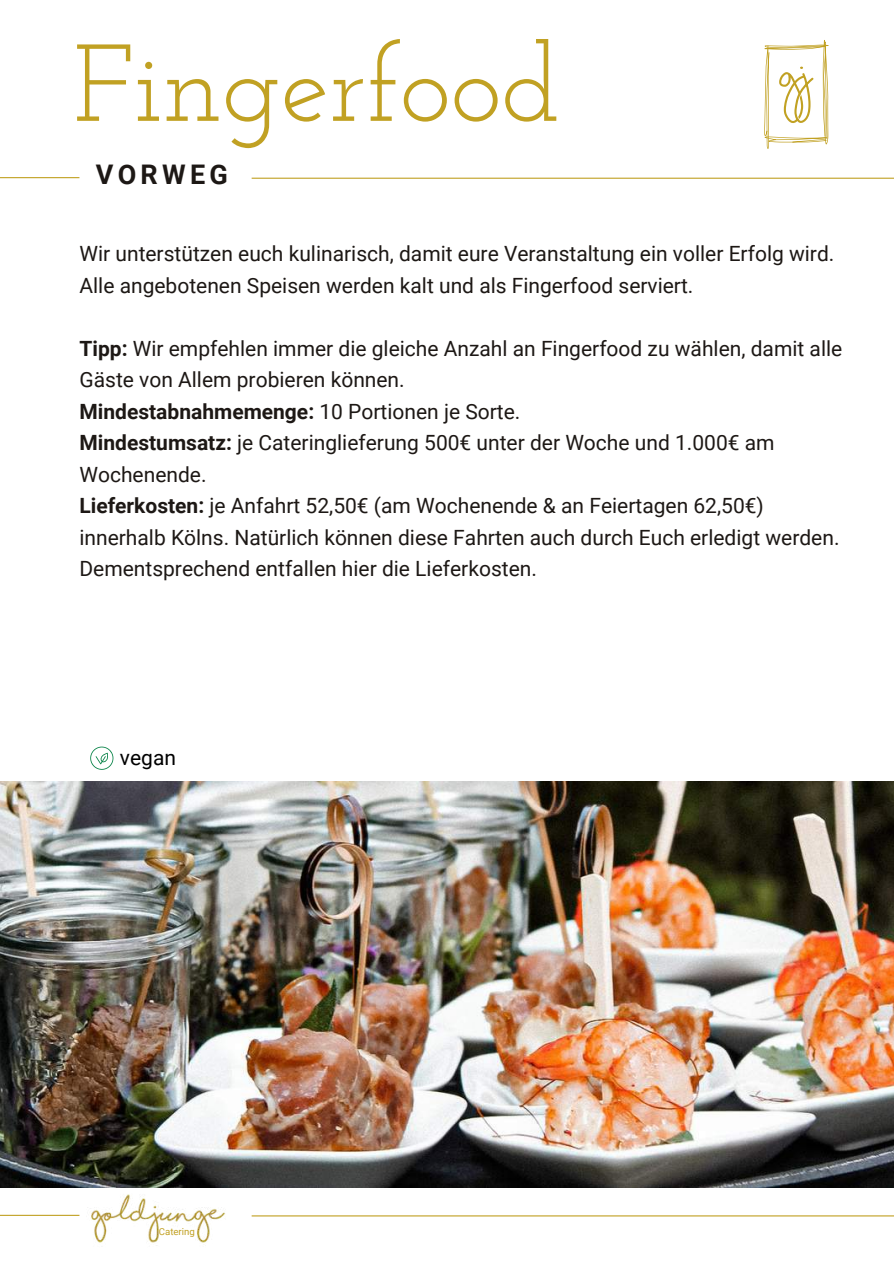
<style>
.page{position:relative;width:894px;height:1264px;background:#fff}
.page>*{position:absolute;margin:0;border:0;box-sizing:border-box;transform-origin:0 0}
.t1{font:109.05px "Josefin Slab";color:#c1a123}
.t2{font:700 27px "Roboto";letter-spacing:.16em;color:#1d1815}
.t3{font:21px/31.5px "Roboto";color:#1d1815}
.t4{font:21px "Roboto";color:#000}
.t5{font:9.6px "Roboto";color:#c1a123}
.s1{font-weight:700}
</style>
<div class="page">
<img style="left:0;top:781px;width:893px;height:406px">
<hr style="left:0;top:177px;width:79px;height:1px;background:#c1a123">
<hr style="left:251px;top:178px;width:642px;height:1px;background:#c1a123">
<img style="left:66px;top:1187px;width:186px;height:56px">
<svg style="left:764px;top:40px;width:64px;height:109px"></svg>
<hr style="left:0;top:1214px;width:79px;height:1px;background:#c1a123">
<hr style="left:251px;top:1215px;width:642px;height:1px;background:#c1a123">
<svg style="left:90px;top:746px;width:23px;height:23px"></svg>
<h1 class="t1" style="left:73px;top:39px;width:488px">Fingerfood</h1>
<p class="t2" style="left:96px;top:159px;width:134px">VORWEG</p>
<p class="t3" style="left:79px;top:238px;width:756px">Wir unterstützen euch kulinarisch, damit eure Veranstaltung ein voller Erfolg wird.<br>Alle angebotenen Speisen werden kalt und als Fingerfood serviert.</p>
<p class="t3" style="left:79px;top:333px;width:764px"><span class="s1">Tipp:</span> Wir empfehlen immer die gleiche Anzahl an Fingerfood zu wählen, damit alle Gäste von Allem probieren können.<br><span class="s1">Mindestabnahmemenge:</span> 10 Portionen je Sorte.<br><span class="s1">Mindestumsatz:</span> je Cateringlieferung 500€ unter der Woche und 1.000€ am Wochenende.<br><span class="s1">Lieferkosten:</span> je Anfahrt 52,50€ (am Wochenende &amp; an Feiertagen 62,50€) innerhalb Kölns. Natürlich können diese Fahrten auch durch Euch erledigt werden.<br>Dementsprechend entfallen hier die Lieferkosten.</p>
<p class="t4" style="left:120px;top:745px;width:58px">vegan</p>
<p class="t5" style="left:159px;top:1225px;width:37px">Catering</p>
</div>
